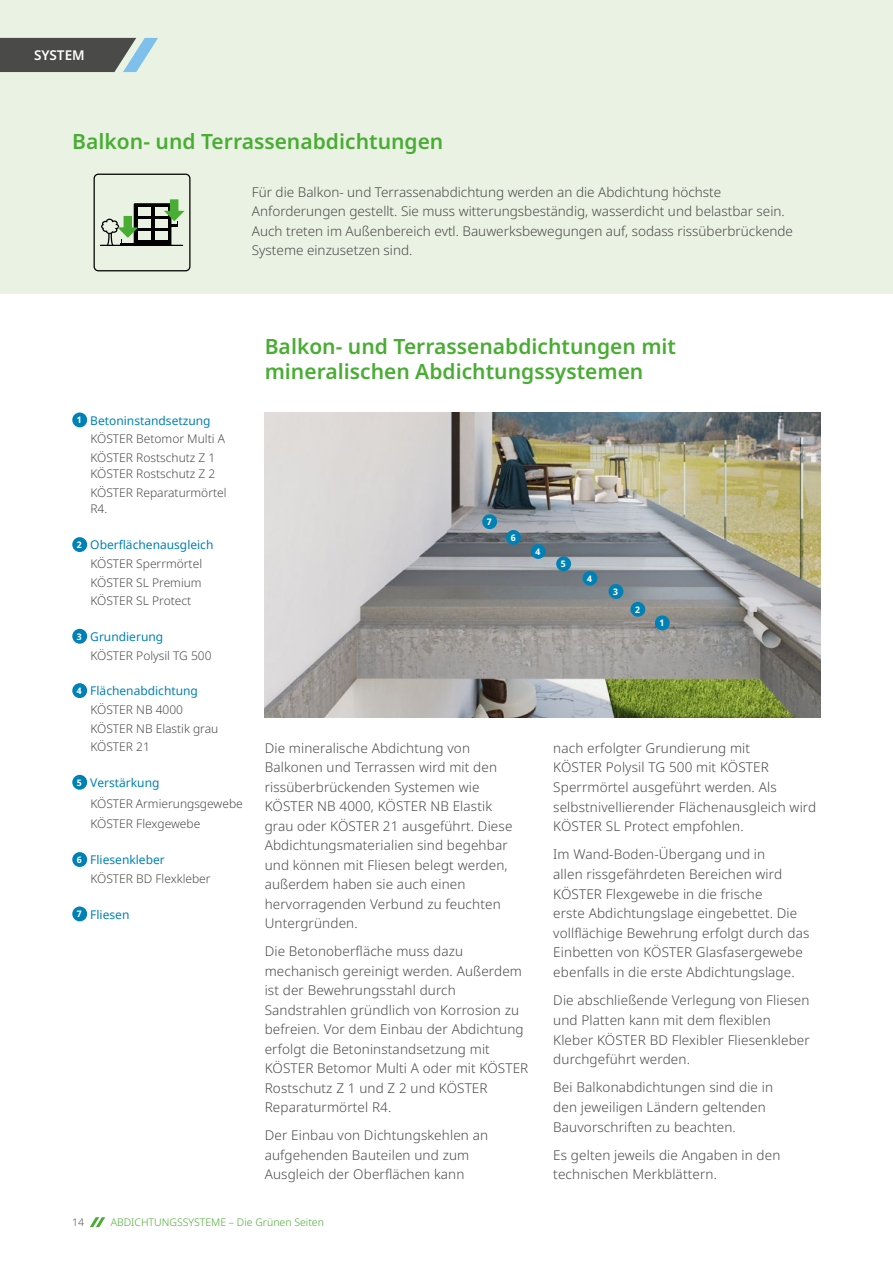
<style>
.page{position:relative;width:893px;height:1263px;background:#fff}
.page>*{position:absolute;margin:0;border:0;box-sizing:border-box;transform-origin:0 0}
.t1{font:600 21px/25.2px "Noto Sans";color:#49ad33}
.t2{font:300 13.5px/19.5px "Noto Sans";letter-spacing:.01em;color:#4a4a49}
.t3{font:600 13.5px "Noto Sans";color:#fff}
.t4{font:300 12px/18.6px "Noto Sans";color:#4a4a49}
.t5{font:12px "Noto Sans";color:#0081b6}
.t6{font:300 10.5px "Noto Sans";color:#49ad33}
.t7{font:300 10.5px "Noto Sans";color:#575756}
.t8{font:700 9px "Noto Sans";color:#fff}
.s1{font-weight:700;font-size:9px;color:#fff}
.s2{font-weight:400;color:#0081b6}
</style>
<div class="page">
<svg style="left:90px;top:1217px;width:15px;height:10px"></svg>
<div style="left:0;top:0;width:893px;height:293px;background:#eaf3e3"></div>
<svg style="left:0;top:38px;width:158px;height:34px;background:#616869"></svg>
<svg style="left:94px;top:174px;width:96px;height:97px"></svg>
<div style="left:72px;top:412px;width:15px;height:15px;background:#0081b6;border-radius:50%"></div>
<div style="left:72px;top:537px;width:15px;height:15px;background:#0081b6;border-radius:50%"></div>
<div style="left:72px;top:629px;width:15px;height:15px;background:#0081b6;border-radius:50%"></div>
<div style="left:72px;top:683px;width:15px;height:15px;background:#0081b6;border-radius:50%"></div>
<div style="left:72px;top:775px;width:15px;height:15px;background:#0081b6;border-radius:50%"></div>
<div style="left:72px;top:852px;width:15px;height:15px;background:#0081b6;border-radius:50%"></div>
<div style="left:72px;top:906px;width:15px;height:15px;background:#0081b6;border-radius:50%"></div>
<img style="left:265px;top:412px;width:556px;height:305px">
<div style="left:655px;top:615px;width:15px;height:15px;background:#0081b6;border-radius:50%"></div>
<div style="left:630px;top:602px;width:15px;height:15px;background:#0081b6;border-radius:50%"></div>
<div style="left:506px;top:530px;width:15px;height:15px;background:#0081b6;border-radius:50%"></div>
<div style="left:482px;top:514px;width:15px;height:15px;background:#0081b6;border-radius:50%"></div>
<div style="left:608px;top:584px;width:15px;height:15px;background:#0081b6;border-radius:50%"></div>
<div style="left:583px;top:571px;width:14px;height:15px;background:#0081b6;border-radius:50%"></div>
<div style="left:531px;top:544px;width:15px;height:15px;background:#0081b6;border-radius:50%"></div>
<div style="left:556px;top:556px;width:15px;height:15px;background:#0081b6;border-radius:50%"></div>
<p class="t3" style="left:34px;top:46px;width:52px">SYSTEM</p>
<h1 class="t1" style="left:72px;top:130px;width:373px">Balkon- und Terrassenabdichtungen</h1>
<p class="t2" style="left:252px;top:182px;width:543px">Für die Balkon- und Terrassenabdichtung werden an die Abdichtung höchste Anforderungen gestellt. Sie muss witterungsbeständig, wasserdicht und belastbar sein.<br>Auch treten im Außenbereich evtl. Bauwerksbewegungen auf, sodass rissüberbrückende Systeme einzusetzen sind.</p>
<p class="t4" style="left:90px;top:411px;width:136px;text-indent:-13px"><span class="s1">1</span> <span class="s2">Betoninstandsetzung<br></span>KÖSTER Betomor Multi A<br>KÖSTER Rostschutz Z 1</p>
<p class="t4" style="left:90px;top:465px;width:138px">KÖSTER Rostschutz Z 2<br>KÖSTER Reparaturmörtel</p>
<p class="t4" style="left:90px;top:500px;width:18px">R4.</p>
<p class="t4" style="left:90px;top:536px;width:125px;text-indent:-13px"><span class="s1">2</span> <span class="s2">Oberflächenausgleich<br></span>KÖSTER Sperrmörtel<br>KÖSTER SL Premium<br>KÖSTER SL Protect</p>
<p class="t4" style="left:90px;top:627px;width:123px;text-indent:-13px"><span class="s1">3</span> <span class="s2">Grundierung<br></span>KÖSTER Polysil TG 500</p>
<p class="t4" style="left:90px;top:682px;width:129px;text-indent:-13px"><span class="s1">4</span> <span class="s2">Flächenabdichtung<br></span>KÖSTER NB 4000<br>KÖSTER NB Elastik grau<br>KÖSTER 21</p>
<p class="t4" style="left:90px;top:772px;width:154px;line-height:20.7px;text-indent:-13px"><span class="s1">5</span> <span class="s2">Verstärkung<br></span>KÖSTER Armierungsgewebe<br>KÖSTER Flexgewebe</p>
<p class="t4" style="left:90px;top:851px;width:122px;text-indent:-13px"><span class="s1">6</span> <span class="s2">Fliesenkleber<br></span>KÖSTER BD Flexkleber</p>
<p class="t5" style="left:77px;top:906px;width:54px"><span class="s1">7</span> Fliesen</p>
<h1 class="t1" style="left:265px;top:334px;width:413px">Balkon- und Terrassenabdichtungen mit mineralischen Abdichtungssystemen</h1>
<p class="t8" style="left:487px;top:515px;width:6px">7</p>
<p class="t8" style="left:511px;top:531px;width:6px">6</p>
<p class="t8" style="left:535px;top:545px;width:6px">4</p>
<p class="t8" style="left:561px;top:557px;width:6px">5</p>
<p class="t8" style="left:587px;top:572px;width:6px">4</p>
<p class="t8" style="left:613px;top:585px;width:6px">3</p>
<p class="t8" style="left:635px;top:603px;width:6px">2</p>
<p class="t8" style="left:659px;top:617px;width:6px">1</p>
<p class="t2" style="left:265px;top:738px;width:249px">Die mineralische Abdichtung von Balkonen und Terrassen wird mit den rissüberbrückenden Systemen wie KÖSTER NB 4000, KÖSTER NB Elastik grau oder KÖSTER 21 ausgeführt. Diese Abdichtungsmaterialien sind begehbar und können mit Fliesen belegt werden, außerdem haben sie auch einen hervorragenden Verbund zu feuchten Untergründen.</p>
<p class="t2" style="left:265px;top:942px;width:265px">Die Betonoberfläche muss dazu mechanisch gereinigt werden. Außerdem ist der Bewehrungsstahl durch Sandstrahlen gründlich von Korrosion zu befreien. Vor dem Einbau der Abdichtung erfolgt die Betoninstandsetzung mit KÖSTER Betomor Multi A oder mit KÖSTER Rostschutz Z 1 und Z 2 und KÖSTER Reparaturmörtel R4.</p>
<p class="t2" style="left:265px;top:1126px;width:225px">Der Einbau von Dichtungskehlen an aufgehenden Bauteilen und zum<br>Ausgleich der Oberflächen kann</p>
<p class="t2" style="left:553px;top:738px;width:264px">nach erfolgter Grundierung mit<br>KÖSTER Polysil TG 500 mit KÖSTER Sperrmörtel ausgeführt werden. Als selbstnivellierender Flächenausgleich wird KÖSTER SL Protect empfohlen.</p>
<p class="t2" style="left:553px;top:845px;width:258px">Im Wand-Boden-Übergang und in<br>allen rissgefährdeten Bereichen wird KÖSTER Flexgewebe in die frische<br>erste Abdichtungslage eingebettet. Die vollflächige Bewehrung erfolgt durch das Einbetten von KÖSTER Glasfasergewebe ebenfalls in die erste Abdichtungslage.</p>
<p class="t2" style="left:553px;top:991px;width:258px">Die abschließende Verlegung von Fliesen und Platten kann mit dem flexiblen Kleber KÖSTER BD Flexibler Fliesenkleber durchgeführt werden.</p>
<p class="t2" style="left:553px;top:1078px;width:221px">Bei Balkonabdichtungen sind die in den jeweiligen Ländern geltenden<br>Bauvorschriften zu beachten.</p>
<p class="t2" style="left:553px;top:1145px;width:229px">Es gelten jeweils die Angaben in den technischen Merkblättern.</p>
<p class="t7" style="left:72px;top:1215px;width:13px">14</p>
<p class="t6" style="left:111px;top:1215px;width:215px">ABDICHTUNGSSYSTEME – Die Grünen Seiten</p>
</div>
